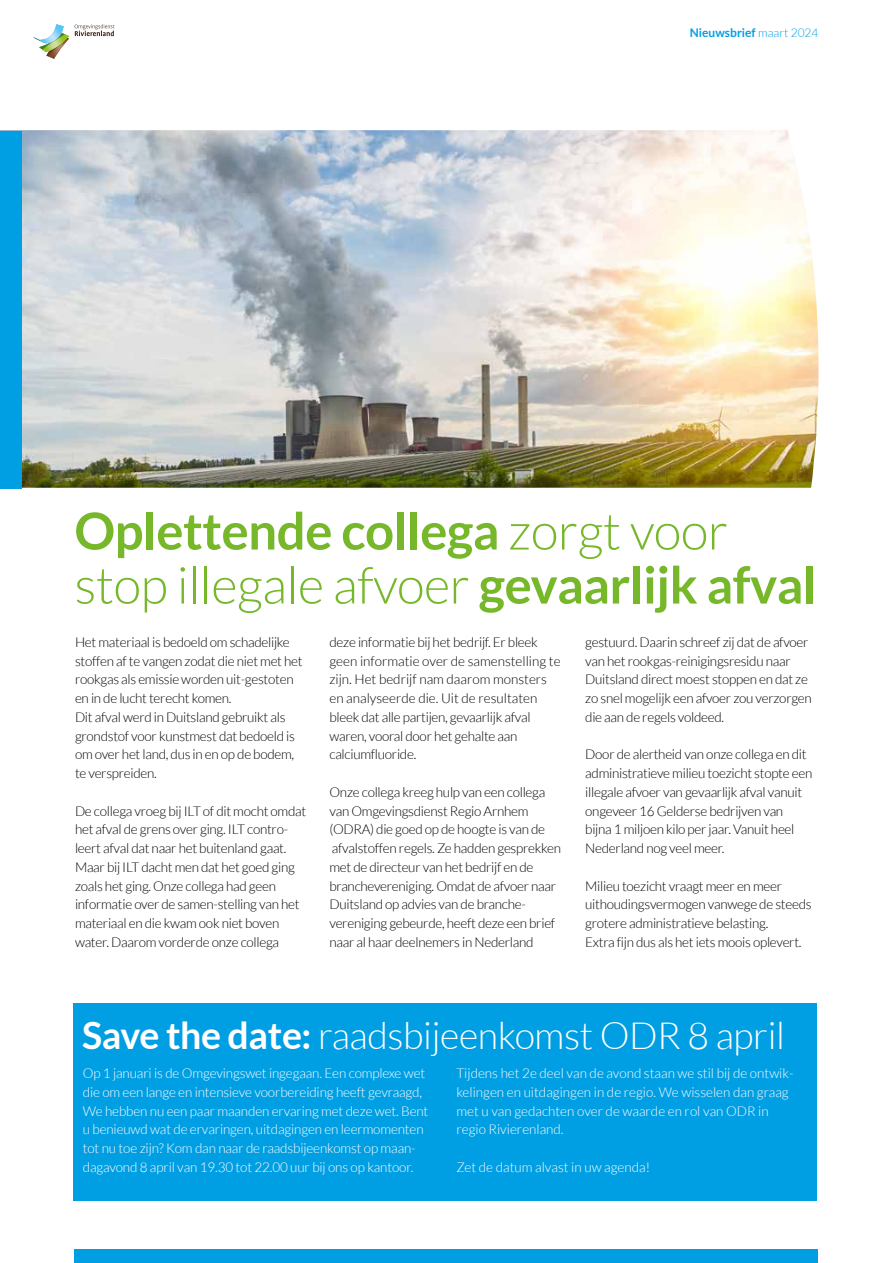
<style>
.page{position:relative;width:893px;height:1263px;background:#fff}
.page>*{position:absolute;margin:0;border:0;box-sizing:border-box;transform-origin:0 0}
.t1{font:700 51px/54px "Lato";letter-spacing:-.01em;color:#76b82a}
.t2{font:300 37.5px "Lato";letter-spacing:-.01em;color:#fff}
.t3{font:300 13.5px/18.8px "Lato";letter-spacing:-.02em;color:#000}
.t4{font:300 13.5px/18.8px "Lato";letter-spacing:-.01em;color:#fff}
.t5{font:700 12px "Lato";color:#009fe3}
.s1{font-weight:300}
.s2{font-weight:700}
</style>
<div class="page">
<div style="left:74px;top:1249px;width:744px;height:14px;background:#009fe3"></div>
<svg style="left:75px;top:24px;width:39px;height:12px"></svg>
<svg style="left:33px;top:34px;width:36px;height:25px"></svg>
<img style="left:39px;top:24px;width:25px;height:19px">
<div style="left:74px;top:1003px;width:743px;height:198px;background:#009fe3"></div>
<img style="left:0;top:130px;width:819px;height:358px">
<div style="left:0;top:131px;width:21px;height:357px;background:#009fe3"></div>
<p class="t5" style="left:690px;top:25px;width:130px">Nieuwsbrief <span class="s1">maart 2024</span></p>
<h1 class="t1" style="left:74px;top:503px;width:744px">Oplettende collega <span class="s1">zorgt voor stop illegale afvoer</span> gevaarlijk afval</h1>
<p class="t3" style="left:75px;top:633px;width:229px">Het materiaal is bedoeld om schadelijke stoffen af te vangen zodat die niet met het rookgas als emissie worden uit-gestoten en in de lucht terecht komen.<br>Dit afval werd in Duitsland gebruikt als grondstof voor kunstmest dat bedoeld is om over het land, dus in en op de bodem, te verspreiden.</p>
<p class="t3" style="left:75px;top:801px;width:233px">De collega vroeg bij ILT of dit mocht omdat het afval de grens over ging. ILT contro&shy;leert afval dat naar het buitenland gaat.<br>Maar bij ILT dacht men dat het goed ging zoals het ging. Onze collega had geen informatie over de samen-stelling van het materiaal en die kwam ook niet boven water. Daarom vorderde onze collega</p>
<p class="t3" style="left:329px;top:633px;width:233px">deze informatie bij het bedrijf. Er bleek geen informatie over de samenstelling te zijn. Het bedrijf nam daarom monsters en analyseerde die. Uit de resultaten bleek dat alle partijen, gevaarlijk afval waren, vooral door het gehalte aan calciumfluoride.</p>
<p class="t3" style="left:329px;top:783px;width:233px">Onze collega kreeg hulp van een collega van Omgevingsdienst Regio Arnhem (ODRA) die goed op de hoogte is van de afvalstoffen regels. Ze hadden gesprekken met de directeur van het bedrijf en de branchevereniging. Omdat de afvoer naar Duitsland op advies van de branche&shy;vereniging gebeurde, heeft deze een brief naar al haar deelnemers in Nederland</p>
<p class="t3" style="left:585px;top:633px;width:228px">gestuurd. Daarin schreef zij dat de afvoer van het rookgas-reinigingsresidu naar Duitsland direct moest stoppen en dat ze zo snel mogelijk een afvoer zou verzorgen die aan de regels voldeed.</p>
<p class="t3" style="left:585px;top:745px;width:229px">Door de alertheid van onze collega en dit administratieve milieu toezicht stopte een illegale afvoer van gevaarlijk afval vanuit ongeveer 16 Gelderse bedrijven van bijna 1 miljoen kilo per jaar. Vanuit heel Nederland nog veel meer.</p>
<p class="t3" style="left:585px;top:876px;width:228px">Milieu toezicht vraagt meer en meer uithoudingsvermogen vanwege de steeds grotere administratieve belasting.<br>Extra fijn dus als het iets moois oplevert.</p>
<h2 class="t2" style="left:82px;top:1015px;width:704px"><span class="s2">Save the date:</span> raadsbijeenkomst ODR 8 april</h2>
<p class="t4" style="left:83px;top:1064px;width:347px">Op 1 januari is de Omgevingswet ingegaan. Een complexe wet die om een lange en intensieve voorbereiding heeft gevraagd, We hebben nu een paar maanden ervaring met deze wet. Bent u benieuwd wat de ervaringen, uitdagingen en leermomenten tot nu toe zijn? Kom dan naar de raadsbijeenkomst op maan&shy;dagavond 8 april van 19.30 tot 22.00 uur bij ons op kantoor.</p>
<p class="t4" style="left:456px;top:1064px;width:339px">Tijdens het 2e deel van de avond staan we stil bij de ontwik&shy;kelingen en uitdagingen in de regio. We wisselen dan graag met u van gedachten over de waarde en rol van ODR in regio Rivierenland.</p>
<p class="t4" style="left:456px;top:1158px;width:195px">Zet de datum alvast in uw agenda!</p>
</div>
